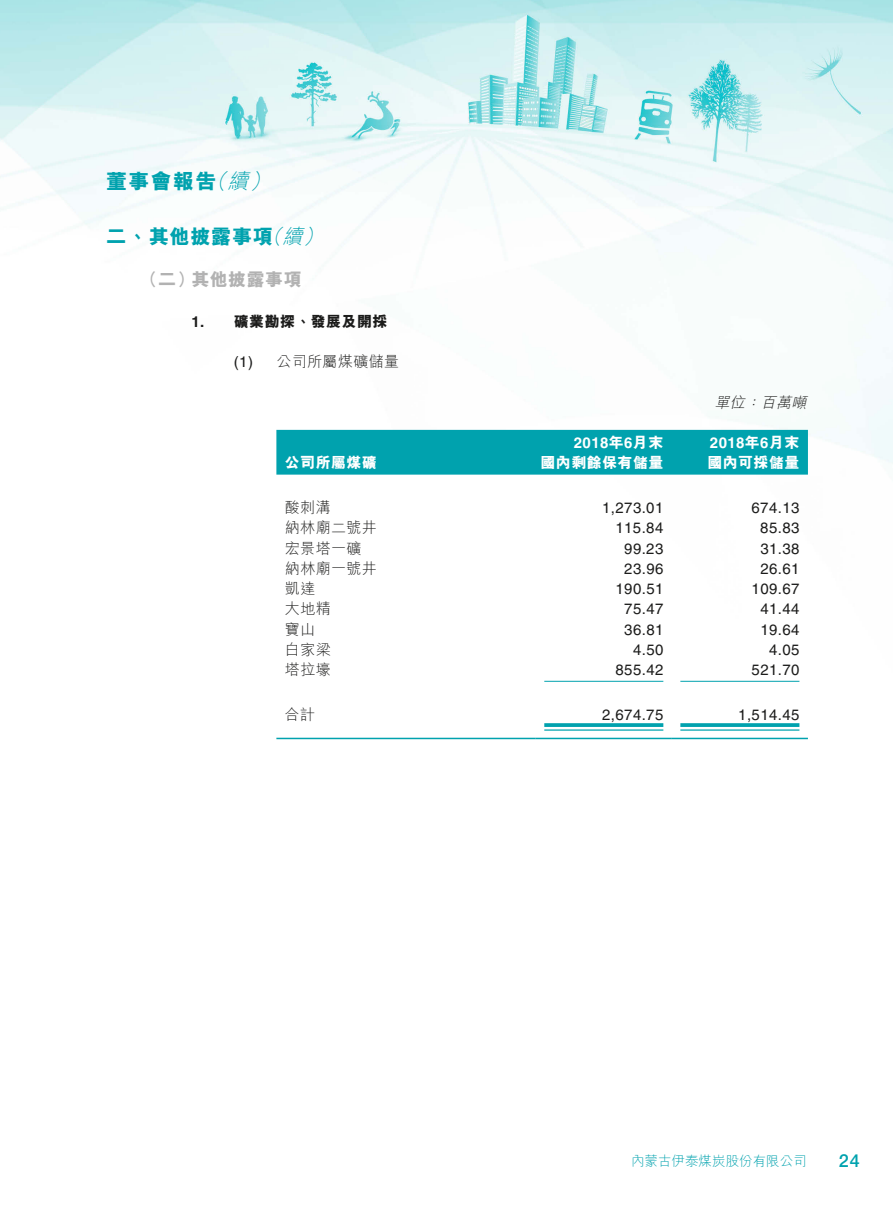
<style>
.page{position:relative;width:893px;height:1212px;background:#fff}
.page>*{position:absolute;margin:0;border:0;box-sizing:border-box;transform-origin:0 0}
.t1{font:800 21px "M Hei HK";letter-spacing:.06em;color:#00a2ae}
.t2{font:800 20.25px "M Hei HK";letter-spacing:.025em;color:#00a2ae}
.t3{font:800 18px "M Hei HK";letter-spacing:.025em;color:#b2b2b2}
.t4{font:500 18px "Helvetica Neue LT Std";color:#00a2ae}
.t5{font:15px "Helvetica LT Std";letter-spacing:.025em;color:#1c1c1b}
.t6{font:300 15px "M Hei HK";letter-spacing:.025em;color:#1c1c1b}
.t7{font:800 15px "M Hei HK";letter-spacing:.025em;color:#fff}
.t8{font:700 15px "Helvetica LT Std";letter-spacing:.025em;color:#fff}
.t9{font:800 15px "M Hei HK";letter-spacing:.025em;color:#1c1c1b}
.t10{font:italic 300 15px "M Hei HK";color:#1c1c1b}
.t11{font:300 13.5px "M Hei HK";color:#00a2ae}
.s1{font-weight:300;font-style:italic}
.s2{font-family:"Helvetica LT Std";font-weight:700}
.s3{font-family:"Helvetica LT Std";font-weight:400}
.s4{font-family:"M Hei HK";font-weight:800}
</style>
<div class="page">
<img style="left:0;top:0;width:893px;height:740px">
<div style="left:276px;top:430px;width:532px;height:45px;background:#00a2ae"></div>
<hr style="left:544px;top:681px;width:119px;height:1px;background:#00a2ae">
<hr style="left:680px;top:681px;width:119px;height:1px;background:#00a2ae">
<svg style="left:544px;top:723px;width:119px;height:4px"></svg>
<hr style="left:544px;top:729px;width:119px;height:2px;background:#00a2ae">
<svg style="left:680px;top:723px;width:119px;height:4px"></svg>
<hr style="left:680px;top:729px;width:119px;height:2px;background:#00a2ae">
<hr style="left:276px;top:738px;width:260px;height:1px;background:#00a2ae">
<hr style="left:536px;top:738px;width:136px;height:1px;background:#00a2ae">
<hr style="left:672px;top:738px;width:136px;height:1px;background:#00a2ae">
<h1 class="t1" style="left:106px;top:167px;width:172px">董事會報告<span class="s1">（續）</span></h1>
<h2 class="t2" style="left:106px;top:223px;width:225px">二、其他披露事項<span class="s1">（續）</span></h2>
<p class="t3" style="left:140px;top:267px;width:163px">（二）其他披露事項</p>
<p class="t9" style="left:191px;top:311px;width:198px"><span class="s2">1.</span> 礦業勘探、發展及開採</p>
<p class="t6" style="left:234px;top:351px;width:167px"><span class="s3">(1)</span> 公司所屬煤礦儲量</p>
<p class="t7" style="left:285px;top:453px;width:94px">公司所屬煤礦</p>
<p class="t8" style="left:574px;top:434px;width:91px">2018<span class="s4">年</span>6<span class="s4">月末</span></p>
<p class="t7" style="left:541px;top:453px;width:124px">國內剩餘保有儲量</p>
<p class="t10" style="left:715px;top:392px;width:98px">單位：百萬噸</p>
<p class="t8" style="left:710px;top:434px;width:91px">2018<span class="s4">年</span>6<span class="s4">月末</span></p>
<p class="t7" style="left:707px;top:453px;width:94px">國內可採儲量</p>
<p class="t6" style="left:285px;top:497px;width:47px">酸刺溝</p>
<p class="t5" style="left:602px;top:499px;width:63px">1,273.01</p>
<p class="t5" style="left:752px;top:499px;width:49px">674.13</p>
<p class="t6" style="left:285px;top:517px;width:94px">納林廟二號井</p>
<p class="t5" style="left:615px;top:519px;width:49px">115.84</p>
<p class="t5" style="left:760px;top:519px;width:41px">85.83</p>
<p class="t6" style="left:285px;top:538px;width:78px">宏景塔一礦</p>
<p class="t5" style="left:624px;top:540px;width:41px">99.23</p>
<p class="t5" style="left:760px;top:540px;width:41px">31.38</p>
<p class="t6" style="left:285px;top:558px;width:94px">納林廟一號井</p>
<p class="t5" style="left:624px;top:560px;width:41px">23.96</p>
<p class="t5" style="left:760px;top:560px;width:41px">26.61</p>
<p class="t6" style="left:285px;top:578px;width:32px">凱達</p>
<p class="t5" style="left:615px;top:580px;width:49px">190.51</p>
<p class="t5" style="left:752px;top:580px;width:49px">109.67</p>
<p class="t6" style="left:285px;top:598px;width:47px">大地精</p>
<p class="t5" style="left:624px;top:600px;width:41px">75.47</p>
<p class="t5" style="left:760px;top:600px;width:41px">41.44</p>
<p class="t6" style="left:285px;top:619px;width:32px">寶山</p>
<p class="t5" style="left:624px;top:621px;width:41px">36.81</p>
<p class="t5" style="left:760px;top:621px;width:41px">19.64</p>
<p class="t6" style="left:285px;top:639px;width:47px">白家梁</p>
<p class="t5" style="left:633px;top:641px;width:32px">4.50</p>
<p class="t5" style="left:769px;top:641px;width:32px">4.05</p>
<p class="t6" style="left:285px;top:659px;width:47px">塔拉壕</p>
<p class="t5" style="left:616px;top:661px;width:49px">855.42</p>
<p class="t5" style="left:752px;top:661px;width:49px">521.70</p>
<p class="t6" style="left:285px;top:704px;width:32px">合計</p>
<p class="t5" style="left:602px;top:706px;width:63px">2,674.75</p>
<p class="t5" style="left:738px;top:706px;width:63px">1,514.45</p>
<p class="t11" style="left:631px;top:1152px;width:177px">內蒙古伊泰煤炭股份有限公司</p>
<p class="t4" style="left:839px;top:1150px;width:23px">24</p>
</div>
